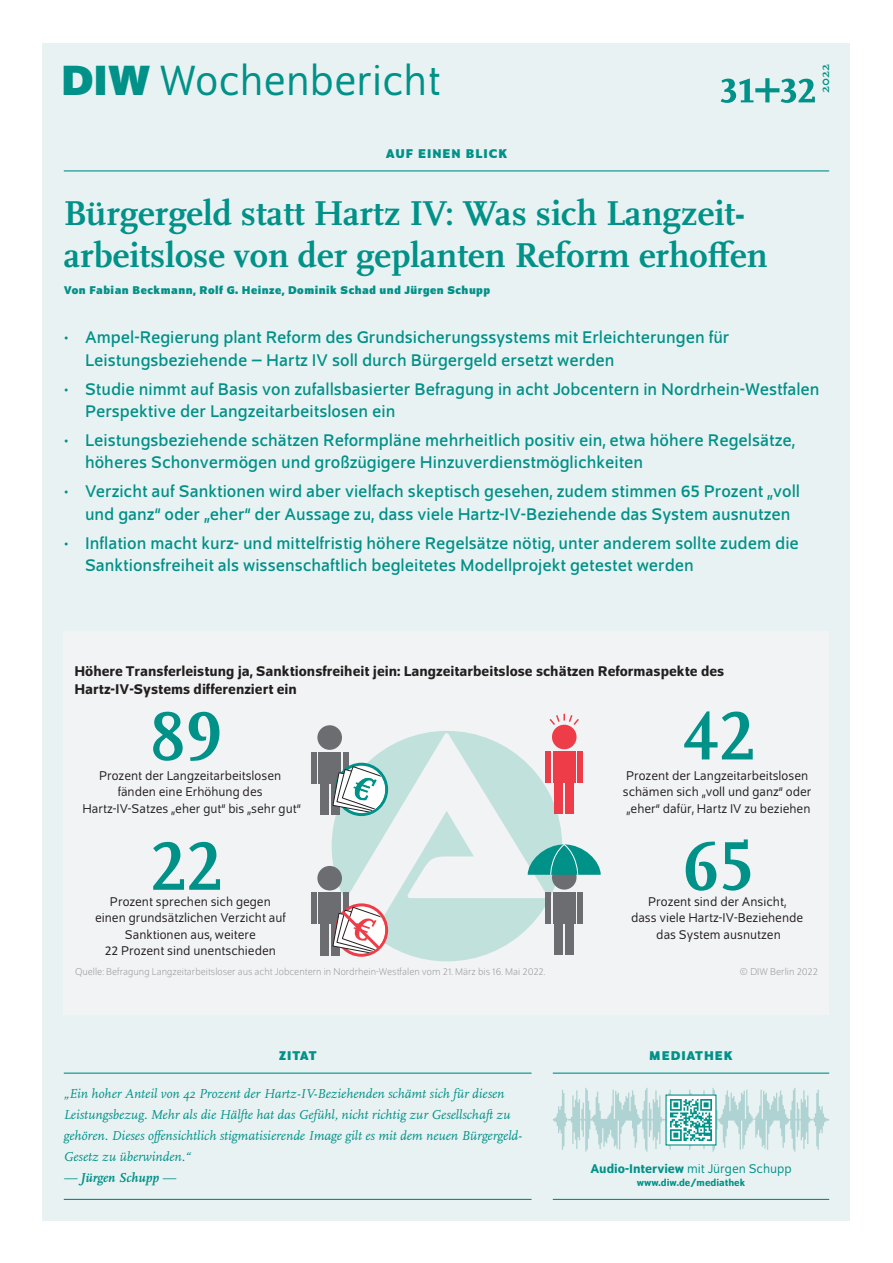
<style>
.page{position:relative;width:893px;height:1263px;background:#fff}
.page>*{position:absolute;margin:0;border:0;box-sizing:border-box;transform-origin:0 0}
.t1{font:700 72px/129.8px "Scala Pro";color:#009188}
.t2{font:700 51px "Scala Pro";color:#009188}
.t3{font:45px "Schumpeter Blond";color:#009188}
.t4{font:700 36px/42px "Scala Pro";color:#009188}
.t5{font:18px/22.5px "Schumpeter";color:#009188}
.t6{font:500 15px/18px "Schumpeter";color:#231f20}
.t7{font:13.5px/16.5px "Schumpeter Blond";color:#231f20;text-align:center}
.t8{font:italic 13.5px/21px "Scala Pro";color:#009188}
.t9{font:500 13.5px "Schumpeter";color:#009188}
.t10{font:700 13.5px "Schumpeter";letter-spacing:.075em;color:#009188}
.t11{font:italic 700 13.5px "Scala Pro";color:#009188}
.t12{font:700 13.5px "Scala Pro";color:#009188}
.t13{font:700 12px "Schumpeter";letter-spacing:.04em;color:#009188}
.t14{font:300 10.5px "Schumpeter";color:#939598}
.t15{font:500 10.5px "Schumpeter";color:#009188}
.s1{font-family:"Schumpeter";font-weight:700}
.s2{font-weight:400}
.s3{font-family:"Schumpeter Blond";font-weight:400}
</style>
<div class="page">
<div style="left:43px;top:43px;width:807px;height:1177px;background:#e9f2f2"></div>
<div style="left:64px;top:631px;width:765px;height:384px;background:#f2f3f4"></div>
<svg style="left:332px;top:731px;width:230px;height:230px"></svg>
<div style="left:320px;top:783px;width:8px;height:31px;background:#6c6d70"></div>
<div style="left:331px;top:783px;width:8px;height:31px;background:#6c6d70"></div>
<div style="left:343px;top:752px;width:5px;height:31px;background:#6c6d70"></div>
<div style="left:311px;top:752px;width:5px;height:31px;background:#6c6d70"></div>
<div style="left:318px;top:752px;width:23px;height:31px;background:#6c6d70"></div>
<div style="left:317px;top:725px;width:25px;height:25px;background:#6c6d70;border-radius:50%"></div>
<div style="left:555px;top:783px;width:8px;height:31px;background:#ee3d49"></div>
<div style="left:566px;top:783px;width:8px;height:31px;background:#ee3d49"></div>
<div style="left:578px;top:752px;width:5px;height:31px;background:#ee3d49"></div>
<div style="left:546px;top:752px;width:5px;height:31px;background:#ee3d49"></div>
<div style="left:553px;top:752px;width:23px;height:31px;background:#ee3d49"></div>
<div style="left:552px;top:725px;width:24px;height:24px;background:#ee3d49;border-radius:50%"></div>
<svg style="left:549px;top:713px;width:30px;height:14px"></svg>
<div style="left:555px;top:923px;width:8px;height:31px;background:#6c6d70"></div>
<div style="left:566px;top:923px;width:8px;height:31px;background:#6c6d70"></div>
<div style="left:578px;top:892px;width:5px;height:31px;background:#6c6d70"></div>
<div style="left:546px;top:892px;width:5px;height:31px;background:#6c6d70"></div>
<div style="left:553px;top:892px;width:23px;height:31px;background:#6c6d70"></div>
<div style="left:552px;top:865px;width:24px;height:25px;background:#6c6d70;border-radius:50%"></div>
<svg style="left:528px;top:843px;width:73px;height:32px;background:#44ada6"></svg>
<div style="left:335px;top:763px;width:53px;height:53px;border:3px solid #009188;border-radius:50%"></div>
<svg style="left:332px;top:766px;width:53px;height:48px"></svg>
<div style="left:320px;top:924px;width:8px;height:31px;background:#6c6d70"></div>
<div style="left:331px;top:924px;width:8px;height:31px;background:#6c6d70"></div>
<div style="left:343px;top:893px;width:5px;height:31px;background:#6c6d70"></div>
<div style="left:311px;top:893px;width:5px;height:31px;background:#6c6d70"></div>
<div style="left:318px;top:893px;width:23px;height:31px;background:#6c6d70"></div>
<div style="left:317px;top:866px;width:25px;height:24px;background:#6c6d70;border-radius:50%"></div>
<div style="left:335px;top:903px;width:53px;height:54px;border:3px solid #ee3d49;border-radius:50%"></div>
<svg style="left:332px;top:906px;width:53px;height:48px"></svg>
<hr style="left:553px;top:1072px;width:276px;height:2px;background:#009188">
<hr style="left:553px;top:1199px;width:276px;height:1px;background:#009188">
<svg style="left:553px;top:1088px;width:276px;height:63px"></svg>
<div style="left:666px;top:1095px;width:50px;height:50px;background:#fff"></div>
<img style="left:670px;top:1099px;width:42px;height:42px">
<hr style="left:64px;top:1072px;width:467px;height:2px;background:#009188">
<hr style="left:64px;top:1199px;width:467px;height:1px;background:#009188">
<hr style="left:64px;top:170px;width:765px;height:1px;background:#009188">
<h3 class="t3" style="left:61px;top:59px;width:381px"><span class="s1">DIW</span> Wochenbericht</h3>
<p class="t10" style="left:386px;top:146px;width:123px">AUF EINEN BLICK</p>
<p class="t12" style="left:815px;top:93px;width:31px;rotate:-90deg">2022</p>
<h2 class="t2" style="left:720px;top:48px;width:98px">31+32</h2>
<h3 class="t4" style="left:64px;top:190px;width:705px">Bürgergeld statt Hartz IV: Was sich Langzeit&shy;arbeitslose von der geplanten Reform erhoffen</h3>
<p class="t13" style="left:64px;top:283px;width:428px">Von Fabian Beckmann, Rolf G. Heinze, Dominik Schad und Jürgen Schupp</p>
<p class="t5" style="left:85px;top:327px;width:646px;text-indent:-21px">• Ampel-Regierung plant Reform des Grundsicherungssystems mit Erleichterungen für<br>Leistungsbeziehende – Hartz IV soll durch Bürgergeld ersetzt werden</p>
<p class="t5" style="left:85px;top:378px;width:736px;text-indent:-21px">• Studie nimmt auf Basis von zufallsbasierter Befragung in acht Jobcentern in Nordrhein-Westfalen<br>Perspektive der Langzeitarbeitslosen ein</p>
<p class="t5" style="left:85px;top:429px;width:711px;text-indent:-21px">• Leistungsbeziehende schätzen Reformpläne mehrheitlich positiv ein, etwa höhere Regelsätze, höheres Schonvermögen und großzügigere Hinzuverdienstmöglichkeiten</p>
<p class="t5" style="left:85px;top:481px;width:717px;text-indent:-21px">• Verzicht auf Sanktionen wird aber vielfach skeptisch gesehen, zudem stimmen 65 Prozent „voll und ganz“ oder „eher“ der Aussage zu, dass viele Hartz-IV-Beziehende das System ausnutzen</p>
<p class="t5" style="left:85px;top:532px;width:715px;text-indent:-21px">• Inflation macht kurz- und mittelfristig höhere Regelsätze nötig, unter anderem sollte zudem die<br>Sanktionsfreiheit als wissenschaftlich begleitetes Modellprojekt getestet werden</p>
<p class="t6" style="left:74px;top:662px;width:651px">Höhere Transferleistung ja, Sanktionsfreiheit jein: Langzeitarbeitslose schätzen Reformaspekte des<br>Hartz-IV-Systems differenziert ein</p>
<h1 class="t1" style="left:150px;top:666px;width:73px">89<br>22</h1>
<p class="t7" style="left:82px;top:767px;width:220px">Prozent der Langzeitarbeitslosen fänden eine Erhöhung des<br>Hartz-IV-Satzes „eher gut“ bis „sehr gut“</p>
<h1 class="t1" style="left:683px;top:666px;width:73px">42</h1>
<p class="t7" style="left:623px;top:767px;width:190px;text-align:left">Prozent der Langzeitarbeitslosen schämen sich „voll und ganz“ oder „eher“ dafür, Hartz IV zu beziehen</p>
<h1 class="t1" style="left:682px;top:796px;width:73px">65</h1>
<p class="t7" style="left:631px;top:893px;width:174px">Prozent sind der Ansicht,<br>dass viele Hartz-IV-Beziehende das System ausnutzen</p>
<p class="t7" style="left:95px;top:893px;width:192px">Prozent sprechen sich gegen einen grundsätzlichen Verzicht auf<br>Sanktionen aus, weitere<br>22 Prozent sind unentschieden</p>
<p class="t14" style="left:75px;top:966px;width:472px">Quelle: Befragung Langzeitarbeitsloser aus acht Jobcentern in Nordrhein-Westfalen vom 21. März bis 16. Mai 2022.</p>
<p class="t14" style="left:740px;top:966px;width:80px">© DIW Berlin 2022</p>
<p class="t10" style="left:279px;top:1048px;width:39px">ZITAT</p>
<p class="t8" style="left:64px;top:1083px;width:460px">„Ein hoher Anteil von 42 Prozent der Hartz-IV-Beziehenden schämt sich für diesen Leistungsbezug. Mehr als die Hälfte hat das Gefühl, nicht richtig zur Gesellschaft zu gehören. Dieses offensichtlich stigmatisierende Image gilt es mit dem neuen Bürgergeld-Gesetz zu überwinden.“</p>
<p class="t11" style="left:64px;top:1167px;width:114px"><span class="s2">—</span> Jürgen Schupp <span class="s2">—</span></p>
<p class="t10" style="left:649px;top:1048px;width:85px">MEDIATHEK</p>
<p class="t9" style="left:590px;top:1161px;width:203px">Audio-Interview <span class="s3">mit Jürgen Schupp</span></p>
<p class="t15" style="left:637px;top:1177px;width:110px">www.diw.de/mediathek</p>
</div>
